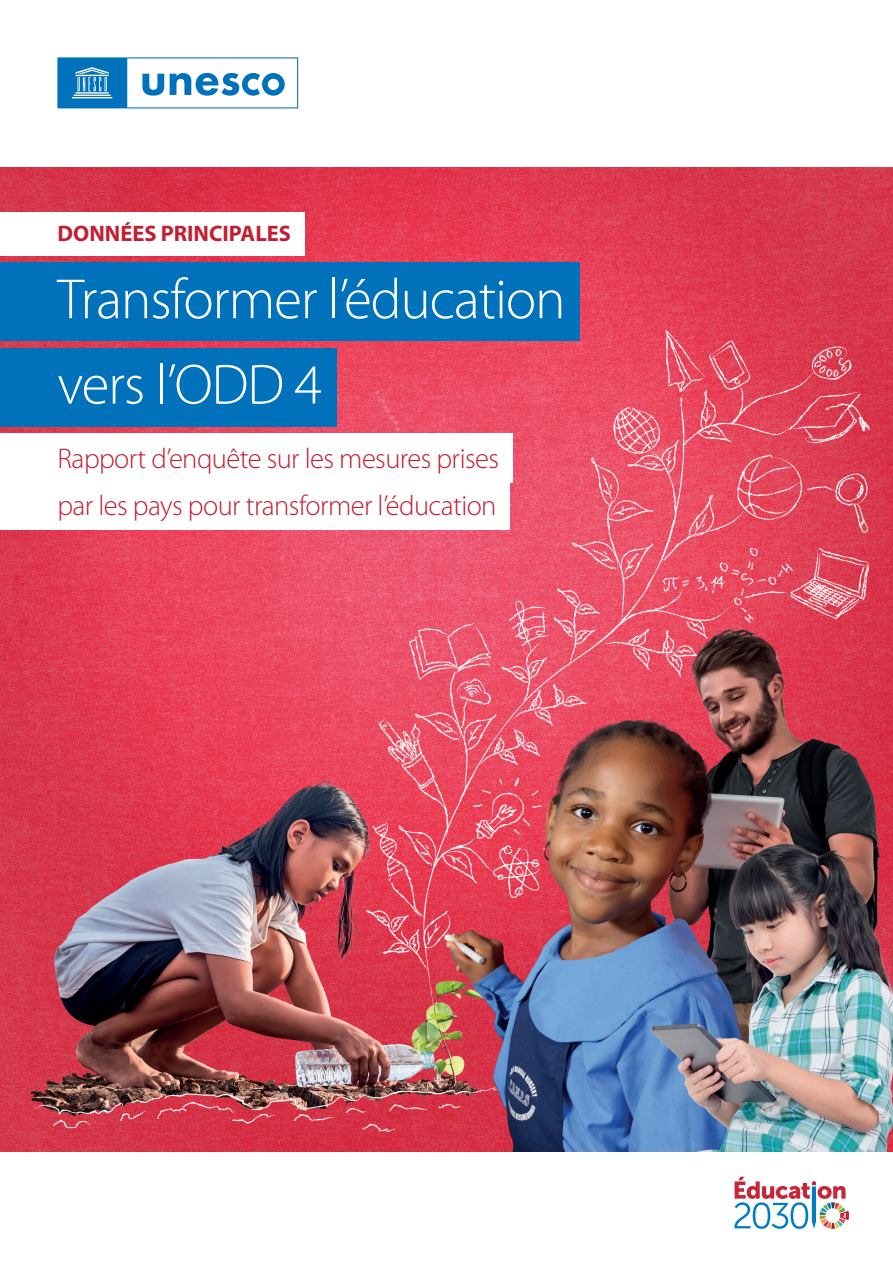
<style>
.page{position:relative;width:893px;height:1263px;background:#fff}
.page>*{position:absolute;margin:0;border:0;box-sizing:border-box;transform-origin:0 0}
.t1{font:300 57px/85.3px "Myriad Pro";letter-spacing:-.02em;color:#fff}
.t2{font:300 28.5px/47px "Myriad Pro";letter-spacing:-.02em;color:#c21f32}
.t3{font:700 22.5px "Myriad Pro";color:#c21f32}
</style>
<div class="page">
<img style="left:0;top:168px;width:893px;height:984px">
<div style="left:0;top:212px;width:304px;height:43px;background:#fff"></div>
<div style="left:0;top:263px;width:579px;height:78px;background:#0072bc"></div>
<div style="left:0;top:348px;width:336px;height:78px;background:#0072bc"></div>
<div style="left:0;top:433px;width:512px;height:50px;background:#fff"></div>
<div style="left:0;top:480px;width:510px;height:50px;background:#fff"></div>
<svg style="left:734px;top:1177px;width:115px;height:52px"></svg>
<svg style="left:57px;top:57px;width:241px;height:51px"></svg>
<p class="t3" style="left:58px;top:219px;width:235px">DONNÉES PRINCIPALES</p>
<h1 class="t1" style="left:57px;top:256px;width:510px">Transformer l’éducation vers l’ODD 4</h1>
<p class="t2" style="left:57px;top:434px;width:443px">Rapport d’enquête sur les mesures prises par les pays pour transformer l’éducation</p>
</div>
